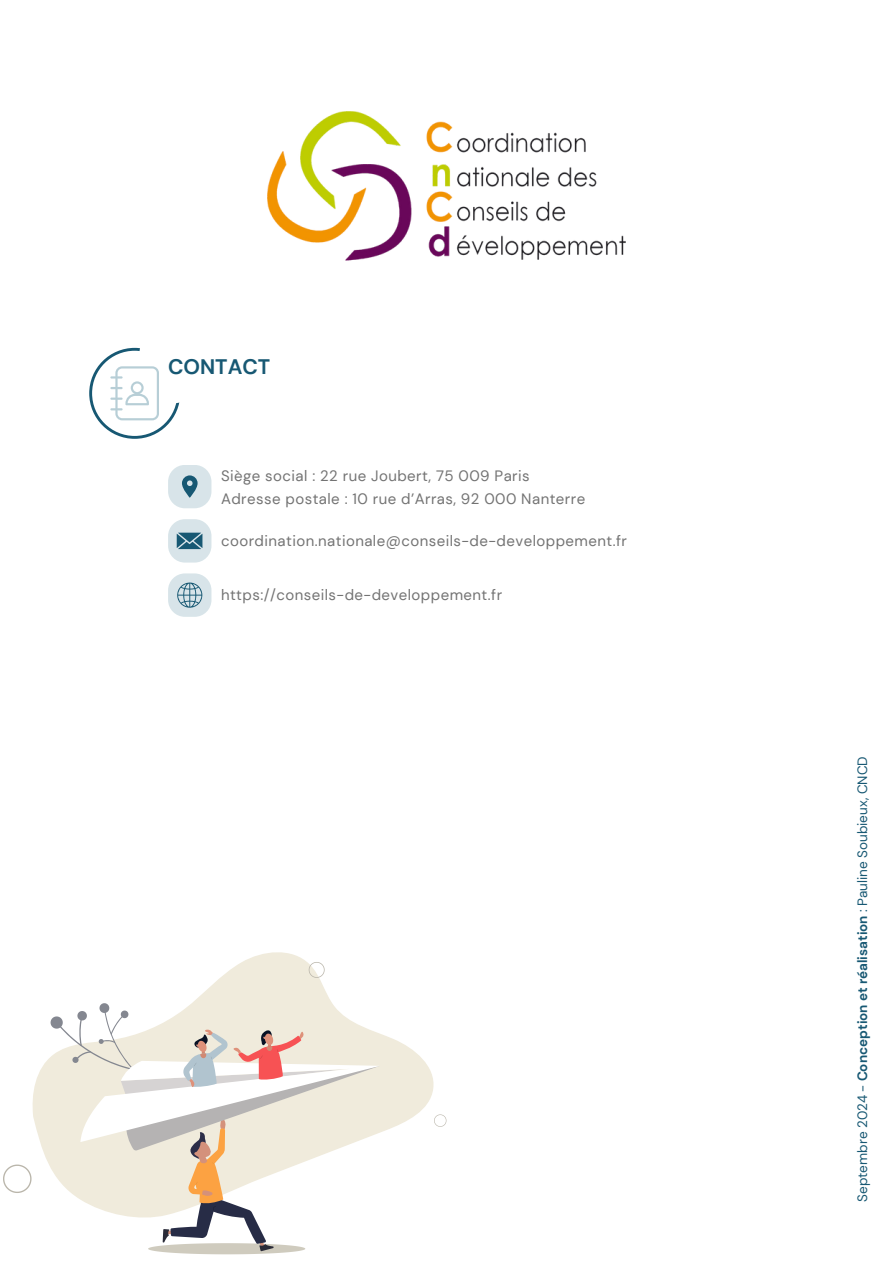
<style>
.page{position:relative;width:894px;height:1264px;background:#fff}
.page>*{position:absolute;margin:0;border:0;box-sizing:border-box;transform-origin:0 0}
.t1{font:700 21px "DM Sans";color:#175873}
.t2{font:15px "DM Sans";letter-spacing:.03em;color:#737373}
.t3{font:13.5px "DM Sans";color:#175873}
.s1{font-weight:700}
</style>
<div class="page">
<img style="left:268px;top:112px;width:357px;height:149px">
<div style="left:168px;top:465px;width:43px;height:43px;background:#d8e4e9;border-radius:17px"></div>
<svg style="left:182px;top:475px;width:15px;height:23px"></svg>
<div style="left:168px;top:519px;width:43px;height:43px;background:#d8e4e9;border-radius:17px"></div>
<div style="left:168px;top:573px;width:43px;height:44px;background:#d8e4e9;border-radius:17px"></div>
<svg style="left:177px;top:582px;width:25px;height:26px"></svg>
<svg style="left:177px;top:532px;width:25px;height:17px"></svg>
<svg style="left:89px;top:348px;width:91px;height:91px"></svg>
<svg style="left:32px;top:952px;width:402px;height:216px"></svg>
<svg style="left:308px;top:961px;width:16px;height:16px"></svg>
<svg style="left:434px;top:1114px;width:12px;height:12px"></svg>
<svg style="left:3px;top:1164px;width:29px;height:28px"></svg>
<svg style="left:51px;top:1001px;width:329px;height:253px"></svg>
<p class="t1" style="left:168px;top:353px;width:104px">CONTACT</p>
<p class="t2" style="left:221px;top:466px;width:310px">Siège social : 22 rue Joubert, 75 009 Paris</p>
<h1 class="t2" style="left:221px;top:489px;width:365px">Adresse postale : 10 rue d’Arras, 92 000 Nanterre</h1>
<p class="t2" style="left:221px;top:531px;width:407px">coordination.nationale@conseils-de-developpement.fr</p>
<p class="t2" style="left:221px;top:585px;width:282px">https://conseils-de-developpement.fr</p>
<p class="t3" style="left:853px;top:1201px;width:447px;rotate:-90deg">Septembre 2024 - <span class="s1">Conception et réalisation</span> : Pauline Soubieux, CNCD</p>
</div>
